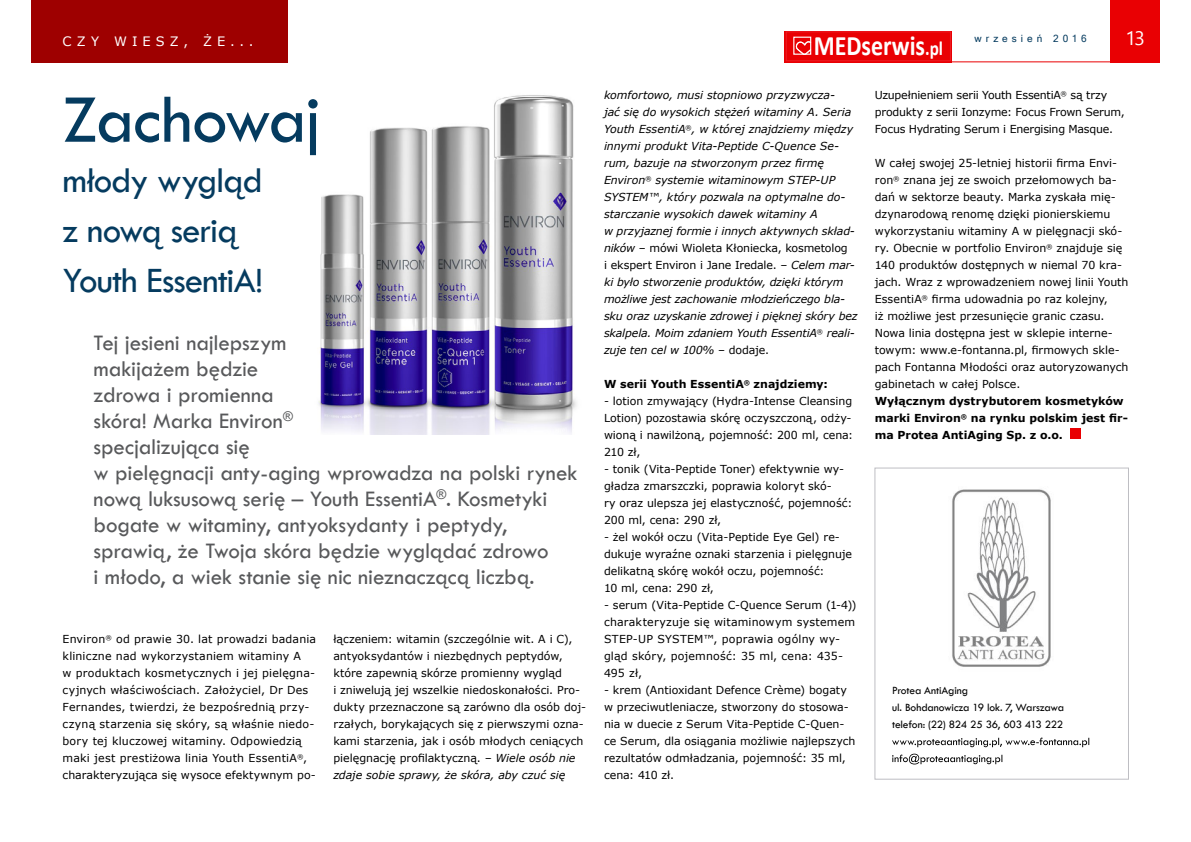
<style>
.page{position:relative;width:1191px;height:842px;background:#fff}
.page>*{position:absolute;margin:0;border:0;box-sizing:border-box;transform-origin:0 0}
.t1{font:71px "Tw Cen";letter-spacing:-.025em;color:#053b5f}
.t2{font:37px/50px "Tw Cen";letter-spacing:-.025em;color:#053b5f}
.t3{font:700 28.3px "Calibri";color:#fff;scale:.85 1}
.t4{font:23px/26px "Tw Cen";letter-spacing:-.005em;color:#58595b}
.t5{font:19.4px "Segoe UI";color:#fff}
.t6{font:13px "MS Reference Sans Serif";letter-spacing:.395em;color:#fff}
.t7{font:11.5px/17px "Tw Cen";letter-spacing:-.02em;color:#000}
.t8{font:11px/17px "MS Reference Sans Serif";color:#000}
.t9{font:italic 11px/17px "MS Reference Sans Serif";letter-spacing:-.005em;color:#000}
.t10{font:700 11px/17px "MS Reference Sans Serif";color:#000}
.t11{font:11px/17.1px "MS Reference Sans Serif";letter-spacing:-.02em;color:#000}
.t12{font:10px "Microsoft Sans Serif";letter-spacing:.405em;color:#053b5f}
.s1{font-size:20.2px}
.s2{font-style:italic}
.s3{font-style:normal}
</style>
<div class="page">
<div style="left:784px;top:31px;width:167px;height:31px;background:#e9060a"></div>
<div style="left:786px;top:32px;width:164px;height:29px;background:#e90003"></div>
<div style="left:786px;top:32px;width:164px;height:29px;border:1px solid #ed1d24"></div>
<div style="left:793px;top:37px;width:18px;height:18px;border:1px solid #fff"></div>
<svg style="left:795px;top:41px;width:17px;height:14px"></svg>
<div style="left:1110px;top:0;width:49px;height:62px;background:#e90003"></div>
<hr style="left:950px;top:61px;width:160px;height:1px;background:#e90003">
<div style="left:31px;top:0;width:257px;height:62px;background:#9e0000"></div>
<img style="left:318px;top:95px;width:259px;height:340px">
<div style="left:1070px;top:429px;width:11px;height:10px;background:#e90003"></div>
<svg style="left:892px;top:738px;width:197px;height:9px"></svg>
<svg style="left:892px;top:754px;width:110px;height:10px"></svg>
<div style="left:874px;top:468px;width:254px;height:311px;border:1px solid #bebec3"></div>
<img style="left:952px;top:489px;width:99px;height:178px">
<p class="t6" style="left:62px;top:33px;width:193px">Czy wiesz, że...</p>
<h3 class="t5" style="left:1125px;top:23px;width:21px">13</h3>
<p class="t12" style="left:974px;top:32px;width:114px">wrzesień 2016</p>
<h3 class="t3" style="left:813px;top:27px;width:154px">MEDserwis<span class="s1">.pl</span></h3>
<h1 class="t1" style="left:62px;top:77px;width:260px">Zachowaj</h1>
<h2 class="t2" style="left:62px;top:155px;width:202px">młody wygląd z nową serią<br>Youth EssentiA!</h2>
<p class="t4" style="left:94px;top:330px;width:485px">Tej jesieni najlepszym<br>makijażem będzie<br>zdrowa i promienna<br>skóra! Marka Environ<sup>®<br></sup>specjalizująca się<br>w pielęgnacji anty-aging wprowadza na polski rynek nową luksusową serię – Youth EssentiA<sup>®</sup>. Kosmetyki bogate w witaminy, antyoksydanty i peptydy, sprawią, że Twoja skóra będzie wyglądać zdrowo<br>i młodo, a wiek stanie się nic nieznaczącą liczbą.</p>
<p class="t8" style="left:63px;top:630px;width:255px">Environ<sup>®</sup> od prawie 30. lat prowadzi badania kliniczne nad wykorzystaniem witaminy A<br>w produktach kosmetycznych i jej pielęgna&shy;cyjnych właściwościach. Założyciel, Dr Des Fernandes, twierdzi, że bezpośrednią przy&shy;czyną starzenia się skóry, są właśnie niedo&shy;bory tej kluczowej witaminy. Odpowiedzią maki jest prestiżowa linia Youth EssentiA<sup>®</sup>, charakteryzująca się wysoce efektywnym po-</p>
<p class="t8" style="left:333px;top:630px;width:254px">łączeniem: witamin (szczególnie wit. A i C), antyoksydantów i niezbędnych peptydów, które zapewnią skórze promienny wygląd<br>i zniwelują jej wszelkie niedoskonałości. Pro&shy;dukty przeznaczone są zarówno dla osób doj&shy;rzałych, borykających się z pierwszymi ozna&shy;kami starzenia, jak i osób młodych ceniących pielęgnację profilaktyczną. <span class="s2">– Wiele osób nie zdaje sobie sprawy, że skóra, aby czuć się</span></p>
<p class="t9" style="left:604px;top:86px;width:255px">komfortowo, musi stopniowo przyzwycza-<br>jać się do wysokich stężeń witaminy A. Seria Youth EssentiA<sup>®</sup>, w której znajdziemy między innymi produkt Vita-Peptide C-Quence Se&shy;rum, bazuje na stworzonym przez firmę Environ<sup>®</sup> systemie witaminowym STEP-UP SYSTEM™, który pozwala na optymalne do&shy;starczanie wysokich dawek witaminy A<br>w przyjaznej formie i innych aktywnych skład&shy;ników <span class="s3">– mówi Wioleta Kłoniecka, kosmetolog<br>i ekspert Environ i Jane Iredale. –</span> Celem mar&shy;ki było stworzenie produktów, dzięki którym możliwe jest zachowanie młodzieńczego bla&shy;sku oraz uzyskanie zdrowej i pięknej skóry bez skalpela. Moim zdaniem Youth EssentiA<sup>®</sup> reali&shy;zuje ten cel w 100% <span class="s3">– dodaje.</span></p>
<p class="t10" style="left:604px;top:375px;width:225px">W serii Youth EssentiA<sup>®</sup> znajdziemy:</p>
<p class="t8" style="left:604px;top:392px;width:251px">- lotion zmywający (Hydra-Intense Cleansing Lotion) pozostawia skórę oczyszczoną, odży&shy;wioną i nawilżoną, pojemność: 200 ml, cena:<br>210 zł,</p>
<p class="t8" style="left:604px;top:460px;width:250px">- tonik (Vita-Peptide Toner) efektywnie wy&shy;gładza zmarszczki, poprawia koloryt skó-<br>ry oraz ulepsza jej elastyczność, pojemność:<br>200 ml, cena: 290 zł,</p>
<p class="t8" style="left:604px;top:528px;width:250px">- żel wokół oczu (Vita-Peptide Eye Gel) re&shy;dukuje wyraźne oznaki starzenia i pielęgnuje delikatną skórę wokół oczu, pojemność:<br>10 ml, cena: 290 zł,</p>
<p class="t8" style="left:604px;top:596px;width:254px">- serum (Vita-Peptide C-Quence Serum (1-4)) charakteryzuje się witaminowym systemem STEP-UP SYSTEM™, poprawia ogólny wy&shy;gląd skóry, pojemność: 35 ml, cena: 435- 495 zł,</p>
<p class="t8" style="left:604px;top:681px;width:253px">- krem (Antioxidant Defence Crème) bogaty w przeciwutleniacze, stworzony do stosowa&shy;nia w duecie z Serum Vita-Peptide C-Quen&shy;ce Serum, dla osiągania możliwie najlepszych rezultatów odmładzania, pojemność: 35 ml, cena: 410 zł.</p>
<p class="t11" style="left:874px;top:86px;width:251px">Uzupełnieniem serii Youth EssentiA<sup>®</sup> są trzy produkty z serii Ionzyme: Focus Frown Serum,<br>Focus Hydrating Serum i Energising Masque.</p>
<p class="t8" style="left:874px;top:154px;width:255px">W całej swojej 25-letniej historii firma Envi&shy;ron<sup>®</sup> znana jej ze swoich przełomowych ba&shy;dań w sektorze beauty. Marka zyskała mię&shy;dzynarodową renomę dzięki pionierskiemu wykorzystaniu witaminy A w pielęgnacji skó&shy;ry. Obecnie w portfolio Environ<sup>®</sup> znajduje się 140 produktów dostępnych w niemal 70 kra&shy;jach. Wraz z wprowadzeniem nowej linii Youth EssentiA<sup>®</sup> firma udowadnia po raz kolejny,<br>iż możliwe jest przesunięcie granic czasu.<br>Nowa linia dostępna jest w sklepie interne&shy;towym: www.e-fontanna.pl, firmowych skle&shy;pach Fontanna Młodości oraz autoryzowanych gabinetach w całej Polsce.</p>
<p class="t10" style="left:874px;top:392px;width:255px">Wyłącznym dystrybutorem kosmetyków marki Environ<sup>®</sup> na rynku polskim jest fir&shy;ma Protea AntiAging Sp. z o.o.</p>
<p class="t7" style="left:892px;top:682px;width:174px">Protea AntiAging<br>ul. Bohdanowicza 19 lok. 7, Warszawa telefon: (22) 824 25 36, 603 413 222</p>
</div>
